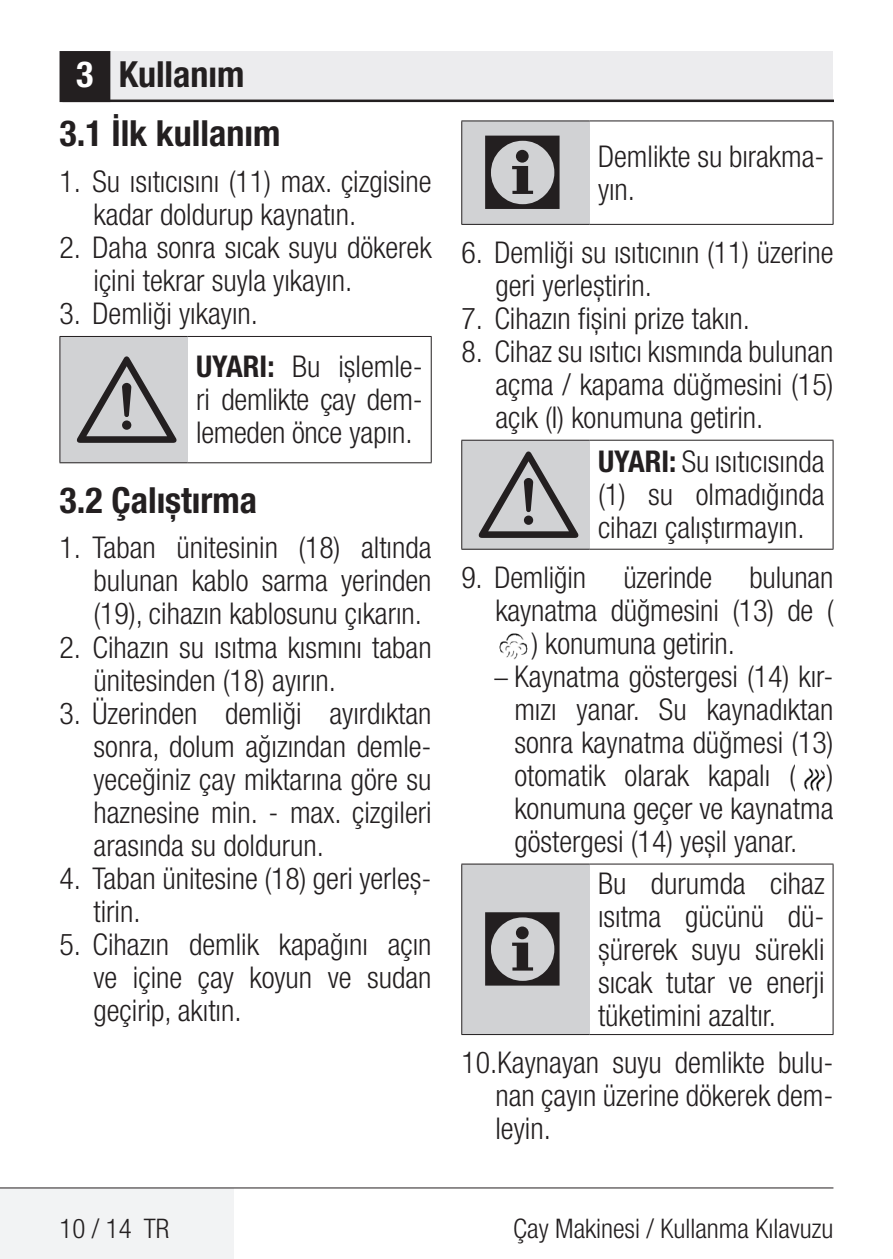
<style>
.page{position:relative;width:893px;height:1259px;background:#fff}
.page>*{position:absolute;margin:0;border:0;box-sizing:border-box;transform-origin:0 0}
.t1{font:108px "ZIWARNUN";color:#231f20}
.t2{font:700 condensed 36px "Helvetica Neue LT Pro";color:#231f20}
.t3{font:300 condensed 30px/33px "Helvetica Neue LT Pro";color:#231f20;text-align:justify}
.t4{font:300 condensed 27px "Helvetica Neue LT Pro";color:#231f20}
.s1{color:#fff}
.s2{font-weight:700}
.s3{font-size:27px}
</style>
<div class="page">
<div style="left:62px;top:51px;width:771px;height:50px;background:#ececee"></div>
<hr style="left:62px;top:100px;width:771px;height:2px;background:#231f20">
<div style="left:61px;top:53px;width:48px;height:48px;background:#231f20"></div>
<div style="left:60px;top:51px;width:50px;height:51px;border:3px solid #231f20"></div>
<div style="left:0;top:1188px;width:234px;height:71px;background:#f2f3f4"></div>
<hr style="left:0;top:1187px;width:833px;height:1px;background:#231f20">
<div style="left:60px;top:336px;width:128px;height:127px;background:#d1d2d4"></div>
<hr style="left:188px;top:336px;width:244px;height:1px;background:#231f20">
<hr style="left:431px;top:337px;width:1px;height:125px;background:#231f20">
<hr style="left:188px;top:462px;width:244px;height:1px;background:#231f20">
<hr style="left:60px;top:336px;width:128px;height:1px;background:#231f20">
<hr style="left:59px;top:337px;width:1px;height:125px;background:#231f20">
<hr style="left:60px;top:462px;width:128px;height:1px;background:#231f20">
<div style="left:462px;top:121px;width:127px;height:103px;background:#d1d2d4"></div>
<hr style="left:589px;top:120px;width:244px;height:1px;background:#231f20">
<hr style="left:833px;top:121px;width:1px;height:103px;background:#231f20">
<hr style="left:589px;top:224px;width:244px;height:1px;background:#231f20">
<hr style="left:461px;top:120px;width:128px;height:1px;background:#231f20">
<hr style="left:461px;top:121px;width:1px;height:103px;background:#231f20">
<hr style="left:461px;top:224px;width:128px;height:1px;background:#231f20">
<div style="left:462px;top:440px;width:127px;height:109px;background:#d1d2d4"></div>
<hr style="left:589px;top:440px;width:244px;height:1px;background:#231f20">
<hr style="left:833px;top:440px;width:1px;height:109px;background:#231f20">
<hr style="left:589px;top:549px;width:244px;height:1px;background:#231f20">
<hr style="left:461px;top:440px;width:128px;height:1px;background:#231f20">
<hr style="left:461px;top:440px;width:1px;height:109px;background:#231f20">
<hr style="left:461px;top:549px;width:128px;height:1px;background:#231f20">
<img style="left:499px;top:633px;width:29px;height:27px">
<img style="left:804px;top:768px;width:21px;height:24px">
<div style="left:462px;top:864px;width:127px;height:170px;background:#d1d2d4"></div>
<hr style="left:589px;top:863px;width:244px;height:1px;background:#231f20">
<hr style="left:833px;top:864px;width:1px;height:170px;background:#231f20">
<hr style="left:589px;top:1034px;width:244px;height:1px;background:#231f20">
<hr style="left:461px;top:863px;width:128px;height:1px;background:#231f20">
<hr style="left:461px;top:864px;width:1px;height:170px;background:#231f20">
<hr style="left:461px;top:1034px;width:128px;height:1px;background:#231f20">
<p class="t2" style="left:76px;top:52px;width:170px"><span class="s1">3</span> Kullanım</p>
<p class="t2" style="left:60px;top:112px;width:222px">3.1 İlk kullanım</p>
<p class="t3" style="left:94px;top:165px;width:340px;text-indent:-34px">1. Su ısıtıcısını (11) max. çizgisine kadar doldurup kaynatın.</p>
<p class="t3" style="left:94px;top:231px;width:340px;text-indent:-34px">2. Daha sonra sıcak suyu dökerek içini tekrar suyla yıkayın.</p>
<p class="t3" style="left:60px;top:297px;width:200px">3. Demliği yıkayın.</p>
<h1 class="t1" style="left:77px;top:342px;width:106px">A</h1>
<p class="t3" style="left:196px;top:350px;width:228px"><span class="s2">UYARI:</span> Bu işlemle&shy;ri demlikte çay dem&shy;lemeden önce yapın.</p>
<p class="t2" style="left:60px;top:478px;width:199px">3.2 Çalıştırma</p>
<p class="t3" style="left:94px;top:531px;width:340px;text-indent:-34px">1. Taban ünitesinin (18) altında bulunan kablo sarma yerinden (19), cihazın kablosunu çıkarın.</p>
<p class="t3" style="left:94px;top:630px;width:340px;text-indent:-34px">2. Cihazın su ısıtma kısmını taban ünitesinden (18) ayırın.</p>
<p class="t3" style="left:94px;top:696px;width:340px;text-indent:-34px">3. Üzerinden demliği ayırdıktan sonra, dolum ağızından demle&shy;yeceğiniz çay miktarına göre su haznesine min. - max. çizgileri arasında su doldurun.</p>
<p class="t3" style="left:94px;top:861px;width:340px;text-indent:-34px">4. Taban ünitesine (18) geri yerleş&shy;tirin.</p>
<p class="t3" style="left:94px;top:927px;width:340px;text-indent:-34px">5. Cihazın demlik kapağını açın ve içine çay koyun ve sudan geçirip, akıtın.</p>
<h1 class="t1" style="left:479px;top:115px;width:94px">C</h1>
<p class="t3" style="left:598px;top:139px;width:228px">Demlikte su bırakma&shy;yın.</p>
<p class="t3" style="left:495px;top:235px;width:340px;text-indent:-34px">6. Demliği su ısıtıcının (11) üzerine geri yerleştirin.</p>
<p class="t3" style="left:461px;top:301px;width:290px">7. Cihazın fişini prize takın.</p>
<p class="t3" style="left:495px;top:334px;width:340px;text-indent:-34px">8. Cihaz su ısıtıcı kısmında bulunan açma / kapama düğmesini (15) açık (I) konumuna getirin.</p>
<h1 class="t1" style="left:479px;top:437px;width:106px">A</h1>
<p class="t3" style="left:598px;top:445px;width:228px"><span class="s2">UYARI:</span> Su ısıtıcısında (1) su olmadığında cihazı çalıştırmayın.</p>
<p class="t3" style="left:461px;top:560px;width:374px">9. Demliğin üzerinde bulunan</p>
<p class="t3" style="left:495px;top:593px;width:340px">kaynatma düğmesini (13) de (</p>
<p class="t3" style="left:532px;top:626px;width:205px">) konumuna getirin.</p>
<p class="t3" style="left:514px;top:659px;width:321px;text-indent:-20px"><span class="s3">–</span> Kaynatma göstergesi (14) kır&shy;mızı yanar. Su kaynadıktan sonra kaynatma düğmesi (13) otomatik olarak kapalı ( ) konumuna geçer ve kaynatma göstergesi (14) yeşil yanar.</p>
<p class="t3" style="left:598px;top:866px;width:228px">Bu durumda cihaz ısıtma gücünü dü&shy;şürerek suyu sürekli sıcak tutar ve enerji tüketimini azaltır.</p>
<p class="t3" style="left:495px;top:1045px;width:340px;text-indent:-34px">10.Kaynayan suyu demlikte bulu&shy;nan çayın üzerine dökerek dem&shy;leyin.</p>
<h1 class="t1" style="left:479px;top:892px;width:94px">C</h1>
<p class="t4" style="left:60px;top:1213px;width:111px">10 / 14 TR</p>
<p class="t4" style="left:513px;top:1213px;width:322px">Çay Makinesi / Kullanma Kılavuzu</p>
</div>
